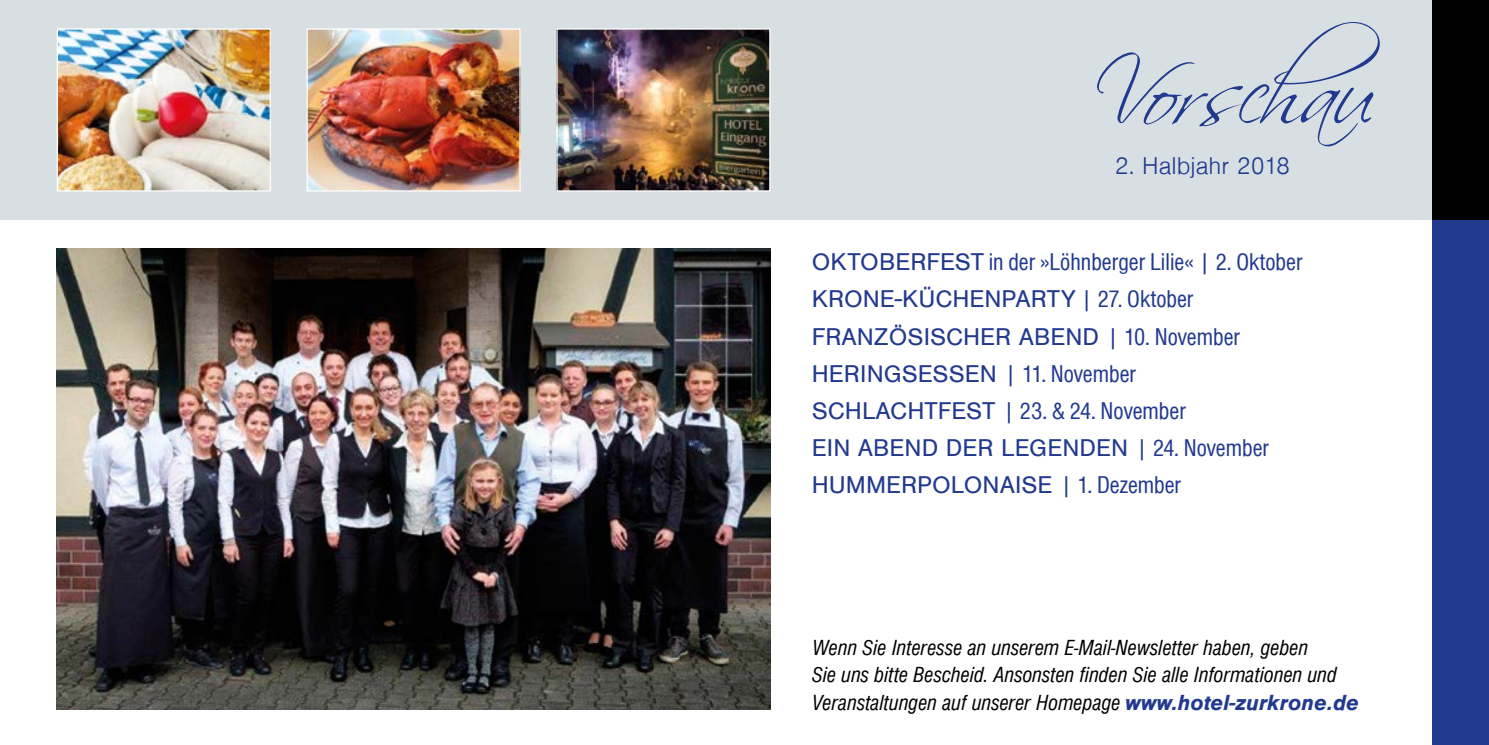
<style>
.page{position:relative;width:1489px;height:745px;background:#fff}
.page>*{position:absolute;margin:0;border:0;box-sizing:border-box;transform-origin:0 0}
.t1{font:90px "Scriptina";letter-spacing:-.06em;color:#213a8f}
.t2{font:25px/37px "Sans CE";color:#213a8f}
.t3{font:25px "Sans Cd CE";color:#213a8f}
.t4{font:25px "Sans CE Light";color:#213a8f}
.t5{font:22.5px/27px "Sans Cd CE Italic";color:#000}
.s1{font-family:"Sans CE"}
.s2{font-family:"Sans Cd CE"}
.s3{font-family:"Sans CE Bold";font-style:italic;color:#213a8f}
</style>
<div class="page">
<div style="left:0;top:0;width:1488px;height:220px;background:#d8dfe3"></div>
<div style="left:1431px;top:220px;width:57px;height:524px;background:#213a8f"></div>
<div style="left:1431px;top:0;width:57px;height:220px;background:#000"></div>
<img style="left:308px;top:30px;width:210px;height:159px">
<div style="left:306px;top:28px;width:214px;height:163px;border:1px solid #fff"></div>
<img style="left:59px;top:30px;width:210px;height:159px">
<div style="left:57px;top:28px;width:214px;height:163px;border:1px solid #fff"></div>
<img style="left:558px;top:30px;width:210px;height:159px">
<div style="left:556px;top:28px;width:214px;height:163px;border:1px solid #fff"></div>
<img style="left:57px;top:248px;width:713px;height:461px">
<h1 class="t1" style="left:1093px;top:39px;width:287px">Vorschau</h1>
<p class="t4" style="left:1114px;top:152px;width:177px">2. Halbjahr 2018</p>
<p class="t3" style="left:811px;top:248px;width:492px"><span class="s1">OKTOBERFEST</span> in der »Löhnberger Lilie« | 2. Oktober</p>
<p class="t2" style="left:811px;top:281px;width:430px">KRONE-KÜCHENPARTY <span class="s2">| 27. Oktober<br></span>FRANZÖSISCHER ABEND <span class="s2">| 10. November<br></span>HERINGSESSEN <span class="s2">| 11. November</span></p>
<p class="t3" style="left:811px;top:397px;width:375px"><span class="s1">SCHLACHTFEST</span> | 23. &amp; 24. November</p>
<p class="t2" style="left:811px;top:429px;width:459px">EIN ABEND DER LEGENDEN <span class="s2">| 24. November<br></span>HUMMERPOLONAISE <span class="s2">| 1. Dezember</span></p>
<p class="t5" style="left:811px;top:634px;width:548px">Wenn Sie Interesse an unserem E-Mail-Newsletter haben, geben<br>Sie uns bitte Bescheid. Ansonsten finden Sie alle Informationen und<br>Veranstaltungen auf unserer Homepage <span class="s3">www.hotel-zurkrone.de</span></p>
</div>
